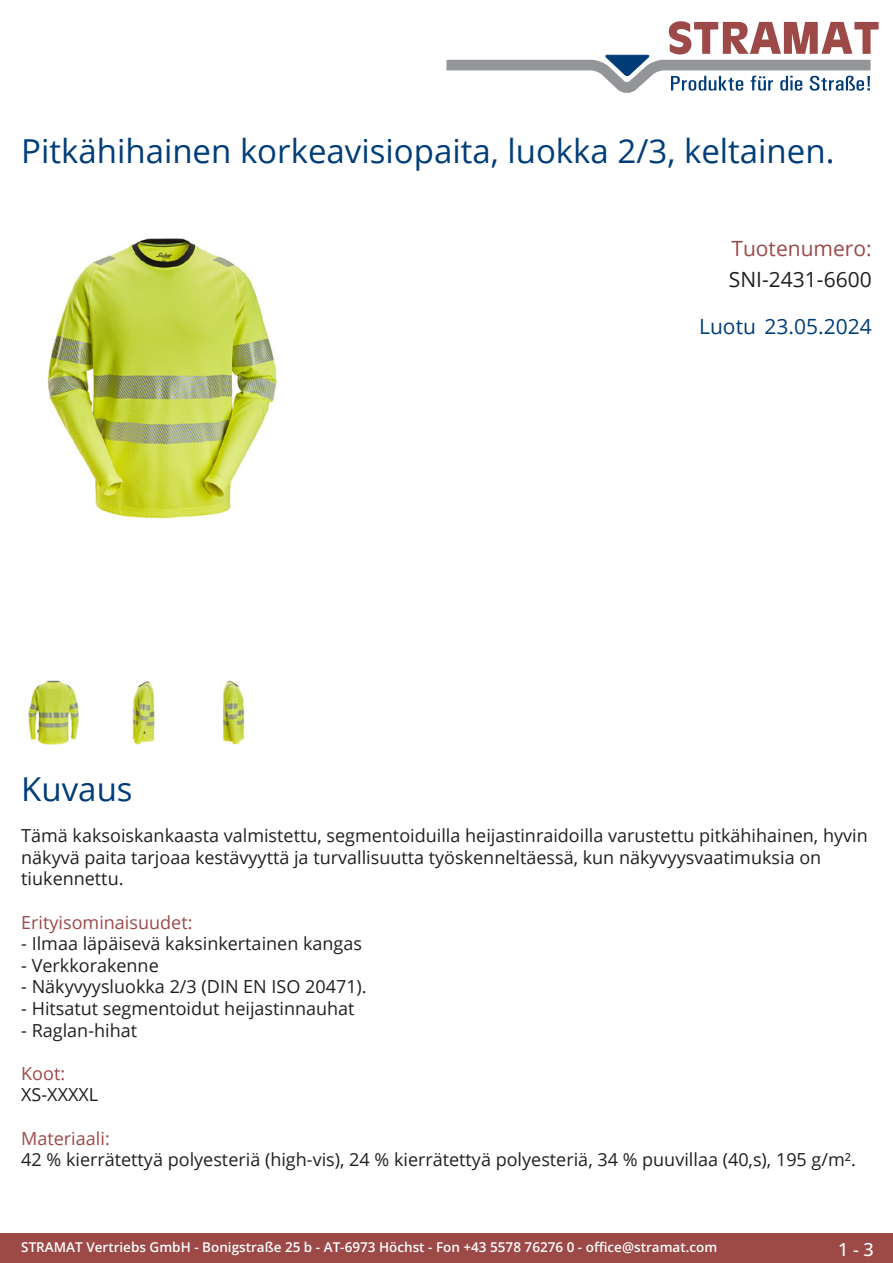
<style>
.page{position:relative;width:893px;height:1263px;background:#fff}
.page>*{position:absolute;margin:0;border:0;box-sizing:border-box;transform-origin:0 0}
.Produkttitel{font:33px "Open Sans";color:#003d78}
.Erstellungsdatum{font:21px "Open Sans";color:#003d78}
.TechDaten_Inhalt{font:21px "Open Sans";color:#231f20}
.TechDaten_Überschrif{font:21px "Open Sans";color:#9c4948}
.Beschreibung_Text{font:18px/21.6px "Open Sans";color:#231f20}
.Beschreibung_Text-2{font:18px "Open Sans";color:#9c4948}
.t1{font:500 18px "Open Sans";color:#fff}
.t2{font:600 13.5px "Open Sans";color:#fff}
.s1{color:#9c4948}
</style>
<div class="page">
<div style="left:0;top:1233px;width:893px;height:30px;background:#9c4948"></div>
<svg style="left:446px;top:21px;width:433px;height:72px"></svg>
<img style="left:47px;top:238px;width:230px;height:281px">
<img style="left:28px;top:680px;width:51px;height:64px">
<img style="left:132px;top:681px;width:23px;height:63px">
<img style="left:222px;top:680px;width:23px;height:64px">
<p class="Produkttitel" style="left:21px;top:128px;width:815px">Pitkähihainen korkeavisiopaita, luokka 2/3, keltainen.</p>
<p class="TechDaten_Überschrif" style="left:731px;top:234px;width:142px">Tuotenumero:</p>
<p class="TechDaten_Inhalt" style="left:729px;top:265px;width:144px">SNI-2431-6600</p>
<p class="Erstellungsdatum" style="left:699px;top:312px;width:174px">Luotu 23.05.2024</p>
<p class="Produkttitel" style="left:21px;top:766px;width:113px">Kuvaus</p>
<p class="Beschreibung_Text" style="left:21px;top:824px;width:848px">Tämä kaksoiskankaasta valmistettu, segmentoiduilla heijastinraidoilla varustettu pitkähihainen, hyvin näkyvä paita tarjoaa kestävyyttä ja turvallisuutta työskenneltäessä, kun näkyvyysvaatimuksia on tiukennettu.</p>
<p class="Beschreibung_Text-2" style="left:21px;top:910px;width:173px">Erityisominaisuudet:</p>
<p class="Beschreibung_Text" style="left:21px;top:932px;width:342px">- Ilmaa läpäisevä kaksinkertainen kangas</p>
<p class="Beschreibung_Text" style="left:21px;top:954px;width:139px">- Verkkorakenne</p>
<p class="Beschreibung_Text" style="left:21px;top:975px;width:347px">- Näkyvyysluokka 2/3 (DIN EN ISO 20471).</p>
<p class="Beschreibung_Text" style="left:21px;top:997px;width:335px">- Hitsatut segmentoidut heijastinnauhat</p>
<p class="Beschreibung_Text" style="left:21px;top:1019px;width:117px">- Raglan-hihat</p>
<p class="Beschreibung_Text" style="left:21px;top:1062px;width:78px"><span class="s1">Koot:<br></span>XS-XXXXL</p>
<p class="Beschreibung_Text" style="left:21px;top:1127px;width:836px"><span class="s1">Materiaali:<br></span>42 % kierrätettyä polyesteriä (high-vis), 24 % kierrätettyä polyesteriä, 34 % puuvillaa (40,s), 195 g/m².</p>
<p class="t2" style="left:21px;top:1238px;width:698px">STRAMAT Vertriebs GmbH - Bonigstraße 25 b - AT-6973 Höchst - Fon +43 5578 76276 0 - office@stramat.com</p>
<p class="t1" style="left:838px;top:1237px;width:37px">1 - 3</p>
</div>
